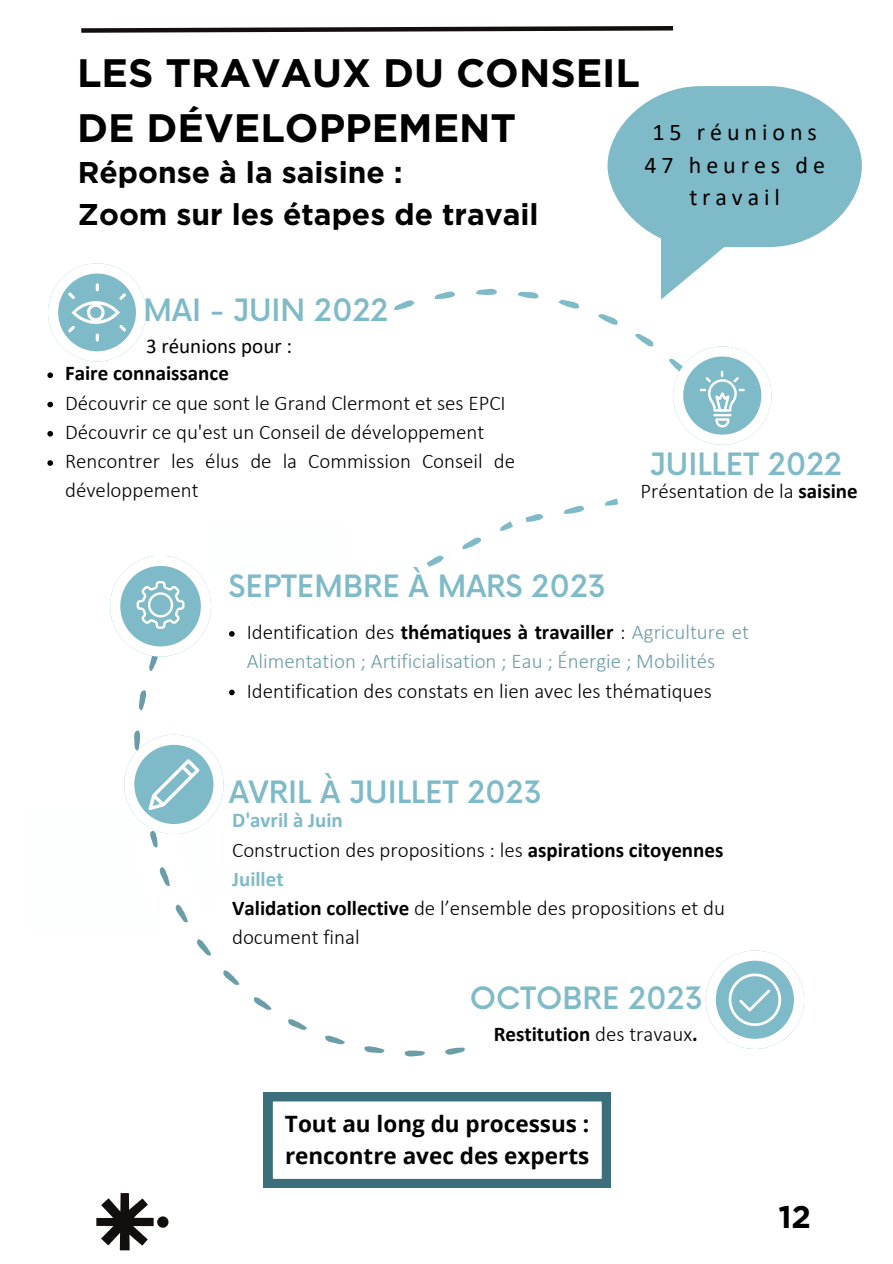
<style>
.page{position:relative;width:893px;height:1264px;background:#fff}
.page>*{position:absolute;margin:0;border:0;box-sizing:border-box;transform-origin:0 0}
.t1{font:700 39.6px/55.2px "Gotham";color:#000}
.t2{font:700 31.35px "Gotham";color:#000}
.t3{font:500 30px "Now";color:#7fbac8}
.t4{font:700 30px "Gotham";color:#000}
.t5{font:24px/32.7px "Calibri";letter-spacing:.205em;color:#000;text-align:center}
.t6{font:700 22.5px "Open Sans";color:#000}
.t7{font:300 21px/29.2px "Calibri";color:#000}
.t8{font:300 21px/29.2px "Calibri";color:#6b9da8}
.t9{font:700 21px "Calibri";color:#000}
.t10{font:700 21px "Calibri";color:#7fbac8}
.t11{font:21px "Calibri";color:#000}
.s1{font-weight:700}
.s2{color:#000}
.s3{font-weight:700;color:#000}
.s4{font-weight:300}
</style>
<div class="page">
<svg style="left:434px;top:247px;width:319px;height:118px"></svg>
<svg style="left:48px;top:263px;width:98px;height:98px"></svg>
<div style="left:429px;top:303px;width:12px;height:5px;background:#fff;border-radius:2px"></div>
<svg style="left:394px;top:300px;width:20px;height:10px"></svg>
<svg style="left:110px;top:556px;width:101px;height:100px"></svg>
<svg style="left:705px;top:950px;width:99px;height:98px"></svg>
<svg style="left:264px;top:1092px;width:346px;height:95px"></svg>
<svg style="left:81px;top:26px;width:593px;height:7px"></svg>
<svg style="left:673px;top:346px;width:98px;height:99px"></svg>
<svg style="left:427px;top:498px;width:191px;height:69px"></svg>
<div style="left:209px;top:525px;width:136px;height:45px;background:#fdfefe"></div>
<svg style="left:263px;top:1092px;width:206px;height:33px"></svg>
<svg style="left:150px;top:834px;width:316px;height:265px"></svg>
<svg style="left:124px;top:734px;width:100px;height:100px"></svg>
<svg style="left:96px;top:1193px;width:58px;height:57px"></svg>
<div style="left:157px;top:1216px;width:11px;height:11px;background:#120f0e;border-radius:50%"></div>
<svg style="left:607px;top:86px;width:254px;height:161px"></svg>
<svg style="left:47px;top:372px;width:6px;height:6px"></svg>
<svg style="left:47px;top:402px;width:6px;height:5px"></svg>
<svg style="left:47px;top:431px;width:6px;height:5px"></svg>
<svg style="left:47px;top:460px;width:6px;height:6px"></svg>
<svg style="left:229px;top:631px;width:6px;height:5px"></svg>
<svg style="left:229px;top:689px;width:6px;height:6px"></svg>
<p class="t1" style="left:77px;top:45px;width:564px">LES TRAVAUX DU CONSEIL<br>DE DÉVELOPPEMENT</p>
<p class="t4" style="left:78px;top:155px;width:326px">Réponse à la saisine :</p>
<p class="t4" style="left:78px;top:196px;width:462px">Zoom sur les étapes de travail</p>
<p class="t5" style="left:652px;top:118px;width:166px">15 réunions</p>
<p class="t5" style="left:644px;top:150px;width:182px">47 heures de travail</p>
<p class="t3" style="left:144px;top:294px;width:246px">MAI - JUIN 2022</p>
<p class="t11" style="left:146px;top:338px;width:147px">3 réunions pour :</p>
<p class="t9" style="left:65px;top:364px;width:165px">Faire connaissance</p>
<p class="t7" style="left:65px;top:390px;width:442px">Découvrir ce que sont le Grand Clermont et ses EPCI</p>
<p class="t7" style="left:65px;top:419px;width:420px">Découvrir ce qu'est un Conseil de développement</p>
<p class="t7" style="left:65px;top:448px;width:451px">Rencontrer les élus de la Commission Conseil de développement</p>
<p class="t3" style="left:650px;top:448px;width:193px">JUILLET 2022</p>
<p class="t7" style="left:640px;top:478px;width:219px">Présentation de la <span class="s1">saisine</span></p>
<p class="t3" style="left:228px;top:570px;width:379px">SEPTEMBRE À MARS 2023</p>
<p class="t8" style="left:247px;top:619px;width:504px"><span class="s2">Identification des</span> <span class="s3">thématiques à travailler</span> <span class="s2">:</span> Agriculture et<br>Alimentation ; Artificialisation ; Eau ; Énergie ; Mobilités</p>
<p class="t7" style="left:247px;top:677px;width:467px">Identification des constats en lien avec les thématiques</p>
<p class="t3" style="left:229px;top:775px;width:314px">AVRIL À JUILLET 2023</p>
<p class="t10" style="left:232px;top:811px;width:112px">D'avril à Juin</p>
<p class="t7" style="left:232px;top:836px;width:492px">Construction des propositions : les <span class="s1">aspirations citoyennes</span></p>
<p class="t10" style="left:232px;top:870px;width:53px">Juillet</p>
<p class="t7" style="left:232px;top:895px;width:494px"><span class="s1">Validation collective</span> de l’ensemble des propositions et du document final</p>
<p class="t3" style="left:470px;top:981px;width:235px">OCTOBRE 2023</p>
<p class="t9" style="left:493px;top:1025px;width:206px">Restitution <span class="s4">des travaux</span>.</p>
<p class="t6" style="left:285px;top:1108px;width:306px">Tout au long du processus :</p>
<p class="t6" style="left:285px;top:1139px;width:306px">rencontre avec des experts</p>
<p class="t2" style="left:778px;top:1197px;width:34px">12</p>
</div>
